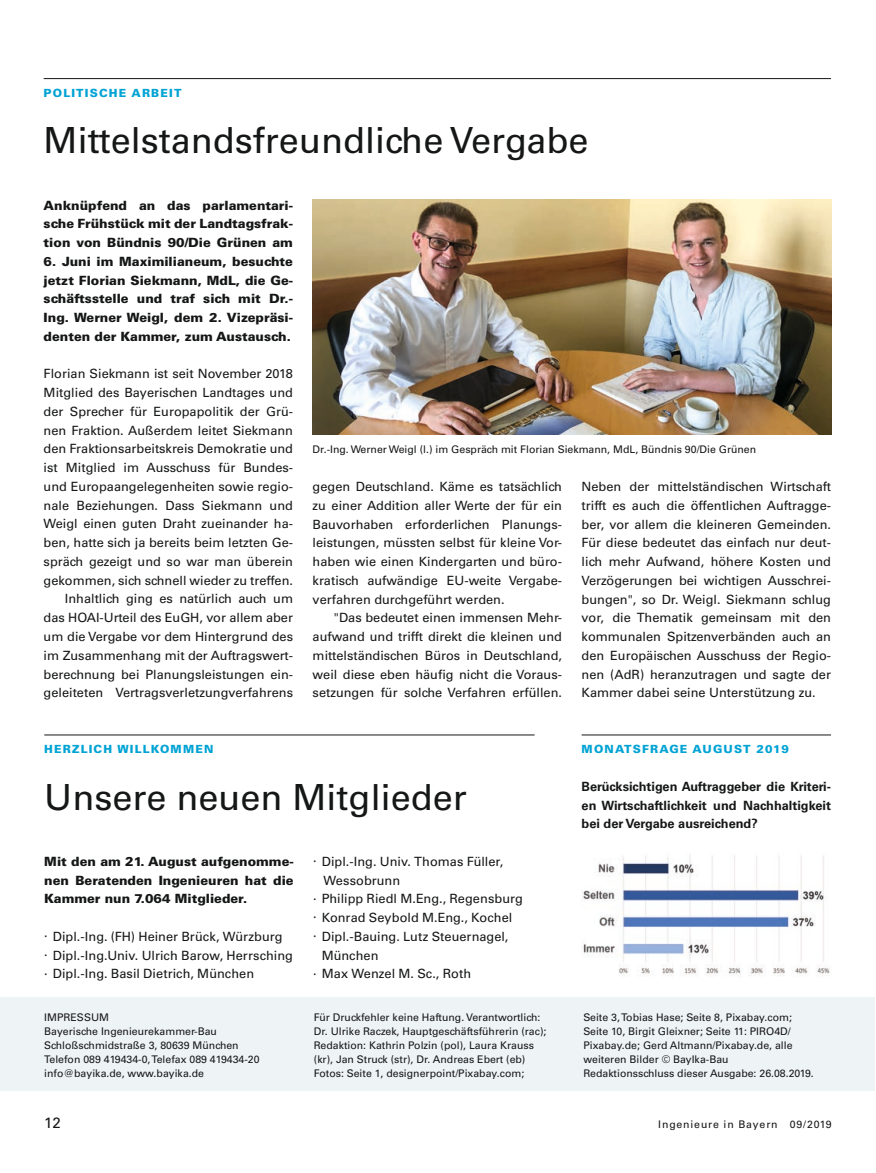
<style>
.page{position:relative;width:876px;height:1173px;background:#fff}
.page>*{position:absolute;margin:0;border:0;box-sizing:border-box;transform-origin:0 0}
.t1{font:36px "Univers LT Std";color:#151616}
.t2{font:15px "Univers LT Std";color:#151616}
.t3{font:12.75px/18.8px "Univers LT Std";color:#151616;text-align:justify}
.t4{font:900 12.75px/18.8px "Univers LT Std";color:#151616;text-align:justify}
.t5{font:700 12.75px/18.8px "Univers LT Std";color:#151616;text-align:justify}
.t6{font:900 11.25px "Univers LT Std";letter-spacing:.1em;color:#00a3d4}
.t7{font:10.5px/14.1px "Univers LT Std";color:#151616}
.t8{font:10.5px "Univers LT Std";letter-spacing:.08em;color:#151616}
</style>
<div class="page">
<div style="left:0;top:997px;width:873px;height:94px;background:#eef3f6"></div>
<hr style="left:44px;top:78px;width:786px;height:1px;background:#151616">
<img style="left:312px;top:200px;width:518px;height:235px">
<hr style="left:44px;top:734px;width:490px;height:1px;background:#151616">
<hr style="left:581px;top:734px;width:249px;height:1px;background:#151616">
<img style="left:581px;top:855px;width:249px;height:122px">
<p class="t6" style="left:44px;top:86px;width:139px">POLITISCHE ARBEIT</p>
<h1 class="t1" style="left:44px;top:119px;width:546px">Mittelstandsfreundliche Vergabe</h1>
<p class="t4" style="left:44px;top:195px;width:251px">Anknüpfend an das parlamentari&shy;sche Frühstück mit der Landtagsfrak&shy;tion von Bündnis 90/Die Grünen am</p>
<p class="t4" style="left:44px;top:252px;width:251px">6. Juni im Maximilianeum, besuchte jetzt Florian Siekmann, MdL, die Ge&shy;schäftsstelle und traf sich mit Dr.- Ing. Werner Weigl, dem 2. Vizepräsi&shy;denten der Kammer, zum Austausch.</p>
<p class="t3" style="left:44px;top:364px;width:251px;text-align:right">Florian Siekmann ist seit November 2018<br>Mitglied des Bayerischen Landtages und der Sprecher für Europapolitik der Grü&shy;nen Fraktion. Außerdem leitet Siekmann den Fraktionsarbeitskreis Demokratie und ist Mitglied im Ausschuss für Bundes&shy;und Europaangelegenheiten sowie regio&shy;nale Beziehungen. Dass Siekmann und Weigl einen guten Draht zueinander ha&shy;ben, hatte sich ja bereits beim letzten Ge&shy;spräch gezeigt und so war man überein gekommen, sich schnell wieder zu treffen.<br>Inhaltlich ging es natürlich auch um das HOAI-Urteil des EuGH, vor allem aber um die Vergabe vor dem Hintergrund des im Zusammenhang mit der Auftragswert&shy;berechnung bei Planungsleistungen ein&shy;geleiteten Vertragsverletzungverfahrens</p>
<p class="t7" style="left:312px;top:443px;width:445px">Dr.-Ing. Werner Weigl (l.) im Gespräch mit Florian Siekmann, MdL, Bündnis 90/Die Grünen</p>
<p class="t3" style="left:581px;top:477px;width:251px">Neben der mittelständischen Wirtschaft trifft es auch die öffentlichen Auftragge&shy;ber, vor allem die kleineren Gemeinden.<br>Für diese bedeutet das einfach nur deut&shy;lich mehr Aufwand, höhere Kosten und Verzögerungen bei wichtigen Ausschrei&shy;bungen", so Dr. Weigl. Siekmann schlug vor, die Thematik gemeinsam mit den kommunalen Spitzenverbänden auch an den Europäischen Ausschuss der Regio&shy;nen (AdR) heranzutragen und sagte der Kammer dabei seine Unterstützung zu.</p>
<p class="t3" style="left:312px;top:477px;width:251px">gegen Deutschland. Käme es tatsächlich zu einer Addition aller Werte der für ein Bauvorhaben erforderlichen Planungs&shy;leistungen, müssten selbst für kleine Vor&shy;haben wie einen Kindergarten und büro&shy;kratisch aufwändige EU-weite Vergabe&shy;verfahren durchgeführt werden.</p>
<p class="t3" style="left:312px;top:608px;width:251px;text-indent:21px">"Das bedeutet einen immensen Mehr&shy;aufwand und trifft direkt die kleinen und mittelständischen Büros in Deutschland, weil diese eben häufig nicht die Voraus&shy;setzungen für solche Verfahren erfüllen.</p>
<p class="t6" style="left:44px;top:742px;width:170px">HERZLICH WILLKOMMEN</p>
<h1 class="t1" style="left:44px;top:775px;width:424px">Unsere neuen Mitglieder</h1>
<p class="t4" style="left:44px;top:852px;width:251px">Mit den am 21. August aufgenomme&shy;nen Beratenden Ingenieuren hat die Kammer nun 7.064 Mitglieder.</p>
<p class="t3" style="left:44px;top:927px;width:250px;text-align:left">· Dipl.-Ing. (FH) Heiner Brück, Würzburg<br>· Dipl.-Ing.Univ. Ulrich Barow, Herrsching · Dipl.-Ing. Basil Dietrich, München</p>
<p class="t3" style="left:313px;top:852px;width:191px">· Dipl.-Ing. Univ. Thomas Füller,</p>
<p class="t3" style="left:323px;top:871px;width:78px">Wessobrunn</p>
<p class="t3" style="left:313px;top:889px;width:211px">· Philipp Riedl M.Eng., Regensburg</p>
<p class="t3" style="left:313px;top:908px;width:200px">· Konrad Seybold M.Eng., Kochel</p>
<p class="t3" style="left:313px;top:927px;width:197px">· Dipl.-Bauing. Lutz Steuernagel,</p>
<p class="t3" style="left:321px;top:946px;width:58px">München</p>
<p class="t3" style="left:313px;top:964px;width:159px">· Max Wenzel M. Sc., Roth</p>
<p class="t6" style="left:581px;top:742px;width:209px">MONATSFRAGE AUGUST 2019</p>
<p class="t5" style="left:581px;top:777px;width:251px">Berücksichtigen Auftraggeber die Kriteri&shy;en Wirtschaftlichkeit und Nachhaltigkeit bei der Vergabe ausreichend?</p>
<p class="t7" style="left:44px;top:1010px;width:217px">IMPRESSUM<br>Bayerische Ingenieurekammer-Bau<br>Schloßschmidstraße 3, 80639 München<br>Telefon 089 419434-0, Telefax 089 419434-20 info@bayika.de, www.bayika.de</p>
<p class="t7" style="left:314px;top:1010px;width:234px">Für Druckfehler keine Haftung. Verantwortlich:<br>Dr. Ulrike Raczek, Hauptgeschäftsführerin (rac); Redaktion: Kathrin Polzin (pol), Laura Krauss (kr), Jan Struck (str), Dr. Andreas Ebert (eb)<br>Fotos: Seite 1, designerpoint/Pixabay.com;</p>
<p class="t7" style="left:583px;top:1010px;width:232px">Seite 3, Tobias Hase; Seite 8, Pixabay.com; Seite 10, Birgit Gleixner; Seite 11: PIRO4D/ Pixabay.de; Gerd Altmann/Pixabay.de, alle weiteren Bilder © BayIka-Bau Redaktionsschluss dieser Ausgabe: 26.08.2019.</p>
<p class="t2" style="left:44px;top:1114px;width:18px">12</p>
<p class="t8" style="left:658px;top:1118px;width:175px">Ingenieure in Bayern 09/2019</p>
</div>
